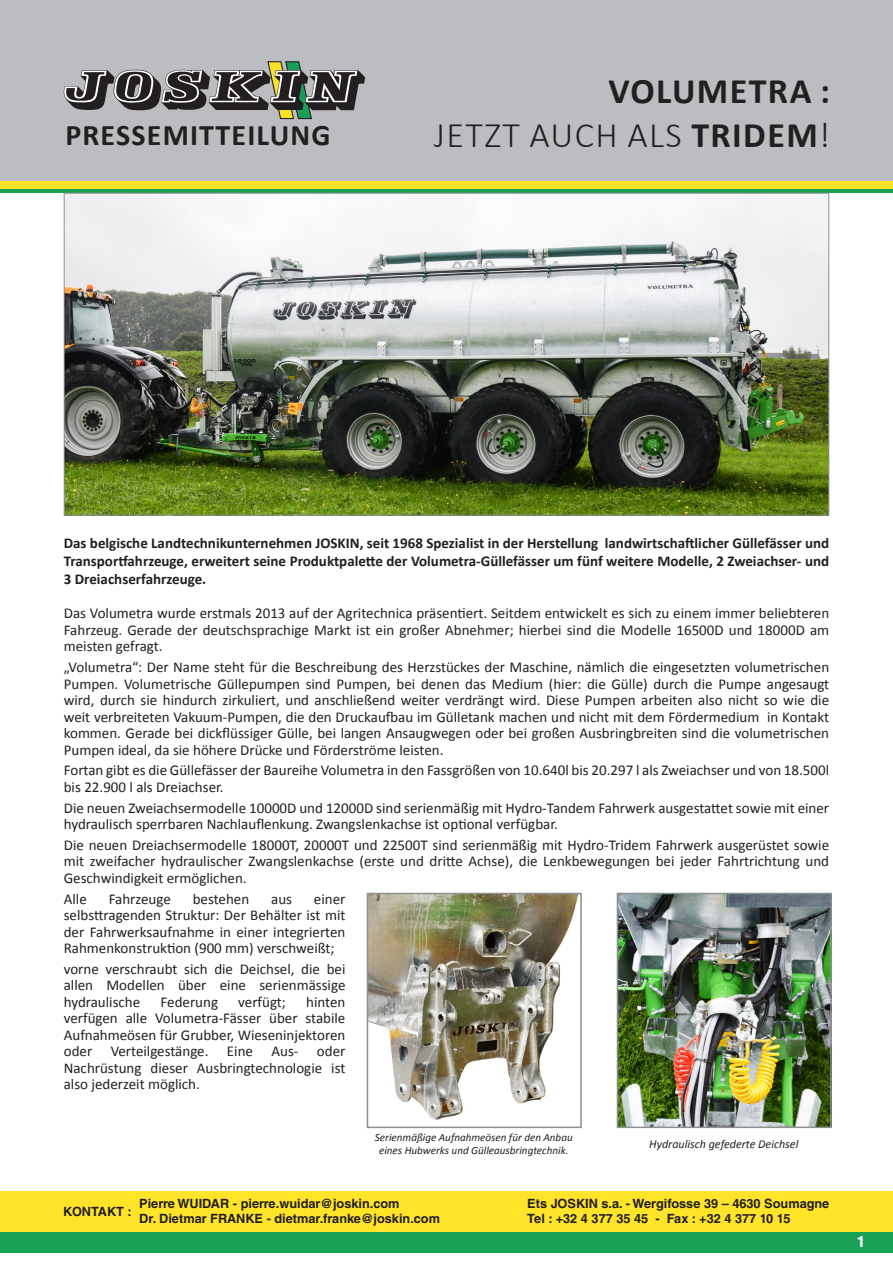
<style>
.page{position:relative;width:893px;height:1263px;background:#fff}
.page>*{position:absolute;margin:0;border:0;box-sizing:border-box;transform-origin:0 0}
.t1{font:700 36px/43.2px "Calibri";letter-spacing:.04em;color:#231f20;text-align:right}
.t2{font:700 30px "Calibri";letter-spacing:.04em;color:#231f20}
.t3{font:15px/16.5px "Calibri";color:#231f20;text-align:justify}
.t4{font:700 15px/18px "Calibri";color:#231f20;text-align:justify}
.t5{font:900 condensed 15px "Helvetica LT Std";color:#fff}
.t6{font:700 12.75px/15.3px "Helvetica LT Std";color:#231f20}
.t7{font:italic 12px "Calibri";color:#231f20}
.t8{font:italic 11.1px/13.4px "Calibri";color:#231f20;text-align:center}
.s1{font-weight:300}
</style>
<div class="page">
<div style="left:0;top:1229px;width:893px;height:23px;background:#19a157"></div>
<svg style="left:0;top:189px;width:893px;height:4px;background:#1f9f5a"></svg>
<div style="left:0;top:1191px;width:893px;height:40px;background:#ffe42a"></div>
<div style="left:0;top:180px;width:893px;height:9px;background:#ffe42a"></div>
<div style="left:0;top:0;width:893px;height:181px;background:#bcbdc0"></div>
<svg style="left:64px;top:61px;width:301px;height:58px"></svg>
<img style="left:66px;top:195px;width:761px;height:318px">
<img style="left:620px;top:896px;width:209px;height:229px">
<div style="left:617px;top:893px;width:215px;height:235px;border:2px solid #8d8f92"></div>
<img style="left:370px;top:896px;width:208px;height:224px">
<div style="left:367px;top:893px;width:215px;height:235px;border:2px solid #8d8f92"></div>
<h2 class="t2" style="left:65px;top:116px;width:267px">PRESSEMITTEILUNG</h2>
<p class="t1" style="left:434px;top:70px;width:398px">VOLUMETRA :<br><span class="s1">JETZT AUCH ALS</span> TRIDEM<span class="s1">!</span></p>
<p class="t4" style="left:64px;top:534px;width:767px">Das belgische Landtechnikunternehmen JOSKIN, seit 1968 Spezialist in der Herstellung landwirtschaftlicher Güllefässer und Transportfahrzeuge, erweitert seine Produktpalette der Volumetra-Güllefässer um fünf weitere Modelle, 2 Zweiachser- und 3 Dreiachserfahrzeuge.</p>
<p class="t3" style="left:64px;top:605px;width:767px">Das Volumetra wurde erstmals 2013 auf der Agritechnica präsentiert. Seitdem entwickelt es sich zu einem immer beliebteren Fahrzeug. Gerade der deutschsprachige Markt ist ein großer Abnehmer; hierbei sind die Modelle 16500D und 18000D am meisten gefragt.</p>
<p class="t3" style="left:64px;top:659px;width:767px">„Volumetra“: Der Name steht für die Beschreibung des Herzstückes der Maschine, nämlich die eingesetzten volumetrischen Pumpen. Volumetrische Güllepumpen sind Pumpen, bei denen das Medium (hier: die Gülle) durch die Pumpe angesaugt wird, durch sie hindurch zirkuliert, und anschließend weiter verdrängt wird. Diese Pumpen arbeiten also nicht so wie die weit verbreiteten Vakuum-Pumpen, die den Druckaufbau im Gülletank machen und nicht mit dem Fördermedium in Kontakt kommen. Gerade bei dickflüssiger Gülle, bei langen Ansaugwegen oder bei großen Ausbringbreiten sind die volumetrischen Pumpen ideal, da sie höhere Drücke und Förderströme leisten.</p>
<p class="t3" style="left:64px;top:762px;width:767px">Fortan gibt es die Güllefässer der Baureihe Volumetra in den Fassgrößen von 10.640l bis 20.297 l als Zweiachser und von 18.500l bis 22.900 l als Dreiachser.</p>
<p class="t3" style="left:64px;top:799px;width:767px">Die neuen Zweiachsermodelle 10000D und 12000D sind serienmäßig mit Hydro-Tandem Fahrwerk ausgestattet sowie mit einer hydraulisch sperrbaren Nachlauflenkung. Zwangslenkachse ist optional verfügbar.</p>
<p class="t3" style="left:64px;top:837px;width:767px">Die neuen Dreiachsermodelle 18000T, 20000T und 22500T sind serienmäßig mit Hydro-Tridem Fahrwerk ausgerüstet sowie mit zweifacher hydraulischer Zwangslenkachse (erste und dritte Achse), die Lenkbewegungen bei jeder Fahrtrichtung und Geschwindigkeit ermöglichen.</p>
<p class="t3" style="left:64px;top:890px;width:25px">Alle</p>
<p class="t3" style="left:109px;top:890px;width:64px">Fahrzeuge</p>
<p class="t3" style="left:193px;top:890px;width:58px">bestehen</p>
<p class="t3" style="left:271px;top:890px;width:22px">aus</p>
<p class="t3" style="left:64px;top:890px;width:283px;text-indent:250px">einer selbsttragenden Struktur: Der Behälter ist mit der Fahrwerksaufnahme in einer integrierten Rahmenkonstruktion (900 mm) verschweißt;</p>
<p class="t3" style="left:64px;top:961px;width:283px">vorne verschraubt sich die Deichsel, die bei allen Modellen über eine serienmässige hydraulische</p>
<p class="t3" style="left:161px;top:994px;width:59px">Federung</p>
<p class="t3" style="left:238px;top:994px;width:49px">verfügt;</p>
<p class="t3" style="left:64px;top:994px;width:283px;text-indent:242px">hinten verfügen alle Volumetra-Fässer über stabile Aufnahmeösen für Grubber, Wieseninjektoren oder Verteilgestänge. Eine Aus- oder Nachrüstung dieser Ausbringtechnologie ist also jederzeit möglich.</p>
<p class="t8" style="left:375px;top:1130px;width:199px">Serienmäßige Aufnahmeösen für den Anbau eines Hubwerks und Gülleausbringtechnik.</p>
<p class="t7" style="left:649px;top:1135px;width:151px">Hydraulisch gefederte Deichsel</p>
<p class="t6" style="left:63px;top:1204px;width:70px">KONTAKT :</p>
<p class="t6" style="left:139px;top:1196px;width:302px">Pierre WUIDAR - pierre.wuidar@joskin.com<br>Dr. Dietmar FRANKE - dietmar.franke@joskin.com</p>
<p class="t6" style="left:527px;top:1195px;width:304px">Ets JOSKIN s.a. - Wergifosse 39 – 4630 Soumagne<br>Tel : +32 4 377 35 45 - Fax : +32 4 377 10 15</p>
<p class="t5" style="left:857px;top:1232px;width:9px">1</p>
</div>
